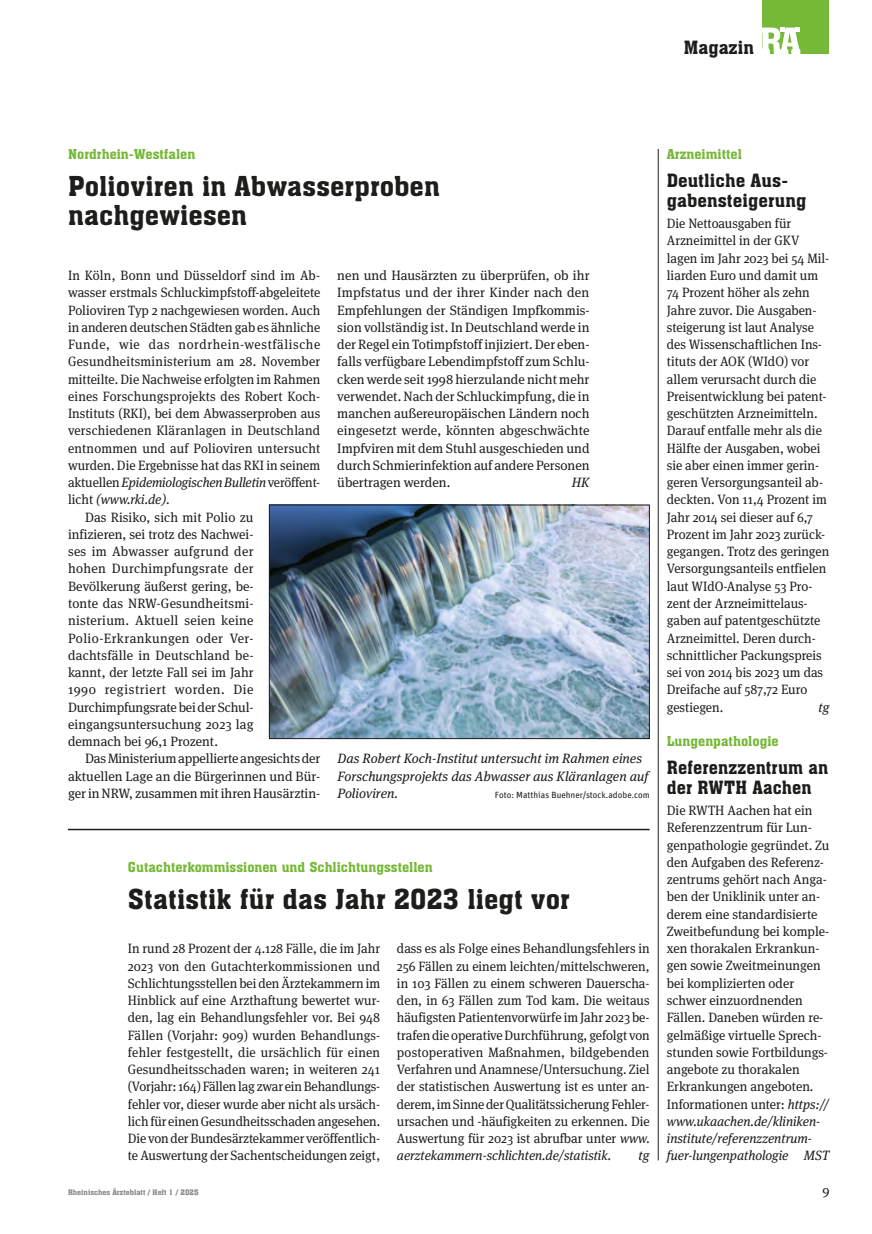
<style>
.page{position:relative;width:872px;height:1234px;background:#fff}
.page>*{position:absolute;margin:0;border:0;box-sizing:border-box;transform-origin:0 0}
.t1{font:27px/28.5px "Aachen BT";letter-spacing:.005em;color:#1d1d1b}
.t2{font:18px/19.5px "Aachen BT";letter-spacing:.005em;color:#1d1d1b}
.t3{font:18px/19.5px "Aachen BT";letter-spacing:.005em;color:#1d1d1b;scale:.96 1}
.t4{font:13.5px/17.2px "Meta Serif Pro";color:#1d1d1b;text-align:justify;scale:.96 1}
.t5{font:13.5px/17.2px "Meta Serif Pro";color:#1d1d1b}
.t6{font:italic 13.5px/17.2px "Meta Serif Pro";color:#1d1d1b}
.t7{font:13.5px "Aachen BT";color:#76b837}
.t8{font:italic 13.5px "Meta Serif Pro";color:#1d1d1b;scale:.96 1}
.t9{font:13.5px "Meta Serif Pro";letter-spacing:.02em;color:#1d1d1b}
.t10{font:13.5px "Meta Serif Pro";letter-spacing:.02em;color:#1d1d1b;scale:.96 1}
.t11{font:13.5px "Meta Serif Pro";letter-spacing:.045em;color:#1d1d1b;scale:.96 1}
.t12{font:13.5px "Meta Serif Pro";letter-spacing:.03em;color:#1d1d1b}
.t13{font:13.5px "Meta Serif Pro";letter-spacing:.025em;color:#1d1d1b}
.t14{font:13.5px "Meta Serif Pro";letter-spacing:.045em;color:#1d1d1b}
.t15{font:9px "Unit Pro";color:#1d1d1b}
.t16{font:7.5px "Aachen BT";color:#878787}
.s1{font-style:normal}
.s2{font-style:italic}
</style>
<div class="page">
<div style="left:762px;top:0;width:67px;height:54px;background:#76b837"></div>
<svg style="left:762px;top:28px;width:38px;height:26px"></svg>
<hr style="left:658px;top:149px;width:1px;height:1011px;background:#1d1d1b">
<img style="left:271px;top:506px;width:376px;height:230px">
<div style="left:269px;top:504px;width:380px;height:234px;border:1px solid #1d1d1b"></div>
<hr style="left:68px;top:828px;width:581px;height:2px;background:#1d1d1b">
<h2 class="t2" style="left:683px;top:37px;width:72px">Magazin</h2>
<p class="t7" style="left:68px;top:145px;width:129px">Nordrhein-Westfalen</p>
<h1 class="t1" style="left:68px;top:171px;width:373px">Polioviren in Abwasserproben nachgewiesen</h1>
<p class="t4" style="left:68px;top:266px;width:263px">In Köln, Bonn und Düsseldorf sind im Ab-</p>
<p class="t4" style="left:68px;top:283px;width:264px">wasser erstmals Schluckimpfstoff-abgeleitete</p>
<p class="t4" style="left:68px;top:300px;width:264px">Polioviren Typ 2 nachgewiesen worden. Auch</p>
<p class="t4" style="left:68px;top:318px;width:264px">in anderen deutschen Städten gab es ähnliche</p>
<p class="t11" style="left:68px;top:334px;width:264px">Funde, wie das nordrhein-westfälische</p>
<p class="t10" style="left:68px;top:352px;width:264px">Gesundheitsministerium am 28. November</p>
<p class="t4" style="left:68px;top:369px;width:264px">mitteilte. Die Nachweise erfolgten im Rahmen</p>
<p class="t4" style="left:68px;top:387px;width:264px">eines Forschungsprojekts des Robert Koch-</p>
<p class="t4" style="left:68px;top:404px;width:264px">Instituts (RKI), bei dem Abwasserproben aus</p>
<p class="t4" style="left:68px;top:421px;width:264px">verschiedenen Kläranlagen in Deutschland</p>
<p class="t4" style="left:68px;top:438px;width:264px">entnommen und auf Polioviren untersucht</p>
<p class="t4" style="left:68px;top:456px;width:264px">wurden. Die Ergebnisse hat das RKI in seinem</p>
<p class="t8" style="left:68px;top:472px;width:264px"><span class="s1">aktuellen</span> Epidemiologischen Bulletin <span class="s1">veröffent-</span></p>
<p class="t8" style="left:68px;top:490px;width:107px"><span class="s1">licht</span> (www.rki.de)<span class="s1">.</span></p>
<p class="t5" style="left:85px;top:507px;width:170px">Das Risiko, sich mit Polio zu</p>
<p class="t5" style="left:68px;top:525px;width:187px">infizieren, sei trotz des Nachwei-</p>
<p class="t9" style="left:68px;top:541px;width:187px">ses im Abwasser aufgrund der</p>
<p class="t13" style="left:68px;top:559px;width:187px">hohen Durchimpfungsrate der</p>
<p class="t5" style="left:68px;top:576px;width:187px">Bevölkerung äußerst gering, be-</p>
<p class="t5" style="left:68px;top:594px;width:187px">tonte das NRW-Gesundheitsmi-</p>
<p class="t9" style="left:68px;top:610px;width:187px">nisterium. Aktuell seien keine</p>
<p class="t12" style="left:68px;top:628px;width:187px">Polio-Erkrankungen oder Ver-</p>
<p class="t5" style="left:68px;top:645px;width:187px">dachtsfälle in Deutschland be-</p>
<p class="t5" style="left:68px;top:663px;width:187px">kannt, der letzte Fall sei im Jahr</p>
<p class="t14" style="left:68px;top:679px;width:187px">1990 registriert worden. Die</p>
<p class="t5" style="left:68px;top:697px;width:187px">Durchimpfungsrate bei der Schul-</p>
<p class="t5" style="left:68px;top:714px;width:187px">eingangsuntersuchung 2023 lag</p>
<p class="t5" style="left:68px;top:732px;width:151px">demnach bei 96,1 Prozent.</p>
<p class="t5" style="left:85px;top:749px;width:237px">Das Ministerium appellierte angesichts der</p>
<p class="t5" style="left:68px;top:766px;width:254px">aktuellen Lage an die Bürgerinnen und Bür-</p>
<p class="t5" style="left:68px;top:783px;width:254px">ger in NRW, zusammen mit ihren Hausärztin-</p>
<p class="t5" style="left:337px;top:266px;width:254px;text-align:justify">nen und Hausärzten zu überprüfen, ob ihr Impfstatus und der ihrer Kinder nach den Empfehlungen der Ständigen Impfkommis&shy;sion vollständig ist. In Deutschland werde in der Regel ein Totimpfstoff injiziert. Der eben&shy;falls verfügbare Lebendimpfstoff zum Schlu&shy;cken werde seit 1998 hierzulande nicht mehr verwendet. Nach der Schluckimpfung, die in manchen außereuropäischen Ländern noch eingesetzt werde, könnten abgeschwächte Impfviren mit dem Stuhl ausgeschieden und durch Schmierinfektion auf andere Personen übertragen werden.</p>
<p class="t6" style="left:572px;top:473px;width:19px">HK</p>
<p class="t6" style="left:337px;top:749px;width:312px">Das Robert Koch-Institut untersucht im Rahmen eines<br>Forschungsprojekts das Abwasser aus Kläranlagen auf<br>Polioviren.</p>
<p class="t15" style="left:495px;top:788px;width:156px">Foto: Matthias Buehner/stock.adobe.com</p>
<p class="t7" style="left:128px;top:858px;width:306px">Gutachterkommissionen und Schlichtungsstellen</p>
<h1 class="t1" style="left:128px;top:884px;width:443px">Statistik für das Jahr 2023 liegt vor</h1>
<p class="t4" style="left:128px;top:939px;width:264px">In rund 28 Prozent der 4.128 Fälle, die im Jahr 2023 von den Gutachterkommissionen und Schlichtungsstellen bei den Ärztekammern im Hinblick auf eine Arzthaftung bewertet wur&shy;den, lag ein Behandlungsfehler vor. Bei 948<br>Fällen (Vorjahr: 909) wurden Behandlungs&shy;fehler festgestellt, die ursächlich für einen Gesundheitsschaden waren; in weiteren 241 (Vorjahr: 164) Fällen lag zwar ein Behandlungs&shy;fehler vor, dieser wurde aber nicht als ursäch&shy;lich für einen Gesundheitsschaden angesehen.<br>Die von der Bundesärztekammer veröffentlich&shy;te Auswertung der Sachentscheidungen zeigt,</p>
<p class="t4" style="left:397px;top:939px;width:265px">dass es als Folge eines Behandlungsfehlers in 256 Fällen zu einem leichten/mittelschweren, in 103 Fällen zu einem schweren Dauerscha&shy;den, in 63 Fällen zum Tod kam. Die weitaus häufigsten Patientenvorwürfe im Jahr 2023 be&shy;trafen die operative Durchführung, gefolgt von postoperativen Maßnahmen, bildgebenden Verfahren und Anamnese/Untersuchung. Ziel der statistischen Auswertung ist es unter an&shy;derem, im Sinne der Qualitätssicherung Fehler&shy;ursachen und -häufigkeiten zu erkennen. Die Auswertung für 2023 ist abrufbar unter <span class="s2">www. aerztekammern-schlichten.de/statistik.</span></p>
<p class="t6" style="left:638px;top:1146px;width:13px">tg</p>
<p class="t7" style="left:667px;top:145px;width:77px">Arzneimittel</p>
<h2 class="t2" style="left:667px;top:170px;width:141px">Deutliche Aus&shy;gabensteigerung</h2>
<p class="t4" style="left:667px;top:214px;width:171px;text-align:left">Die Nettoausgaben für<br>Arzneimittel in der GKV lagen im Jahr 2023 bei 54 Mil&shy;liarden Euro und damit um<br>74 Prozent höher als zehn<br>Jahre zuvor. Die Ausgaben&shy;steigerung ist laut Analyse des Wissenschaftlichen Ins&shy;tituts der AOK (WIdO) vor allem verursacht durch die<br>Preisentwicklung bei patent&shy;geschützten Arzneimitteln.<br>Darauf entfalle mehr als die<br>Hälfte der Ausgaben, wobei sie aber einen immer gerin&shy;geren Versorgungsanteil ab&shy;deckten. Von 11,4 Prozent im<br>Jahr 2014 sei dieser auf 6,7<br>Prozent im Jahr 2023 zurück&shy;gegangen. Trotz des geringen<br>Versorgungsanteils entfielen laut WIdO-Analyse 53 Pro&shy;zent der Arzneimittelaus&shy;gaben auf patentgeschützte<br>Arzneimittel. Deren durch&shy;schnittlicher Packungspreis sei von 2014 bis 2023 um das<br>Dreifache auf 587,72 Euro gestiegen.</p>
<p class="t6" style="left:818px;top:697px;width:13px">tg</p>
<p class="t7" style="left:667px;top:732px;width:113px">Lungenpathologie</p>
<h2 class="t3" style="left:667px;top:757px;width:170px">Referenzzentrum an der RWTH Aachen</h2>
<p class="t5" style="left:667px;top:801px;width:164px">Die RWTH Aachen hat ein<br>Referenzzentrum für Lun&shy;genpathologie gegründet. Zu den Aufgaben des Referenz&shy;zentrums gehört nach Anga&shy;ben der Uniklinik unter an&shy;derem eine standardisierte<br>Zweitbefundung bei komple&shy;xen thorakalen Erkrankun&shy;gen sowie Zweitmeinungen bei komplizierten oder schwer einzuordnenden<br>Fällen. Daneben würden re&shy;gelmäßige virtuelle Sprech&shy;stunden sowie Fortbildungs&shy;angebote zu thorakalen<br>Erkrankungen angeboten.<br>Informationen unter: <span class="s2">https:// www.ukaachen.de/kliniken&shy;institute/referenzzentrum&shy;fuer-lungenpathologie MST</span></p>
<p class="t16" style="left:68px;top:1187px;width:132px">Rheinisches Ärzteblatt / Heft 1 / 2025</p>
<p class="t5" style="left:822px;top:1180px;width:9px">9</p>
</div>
